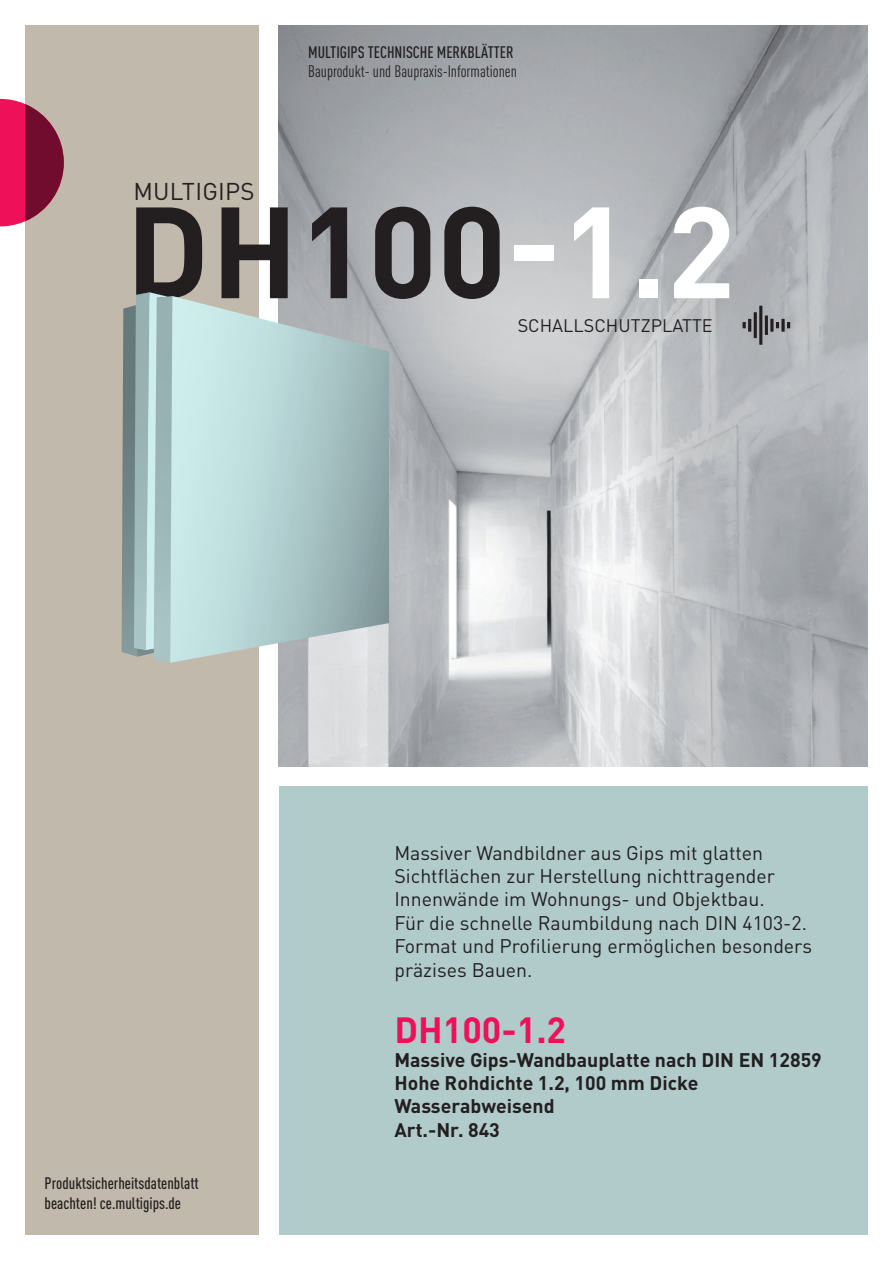
<style>
.page{position:relative;width:893px;height:1263px;background:#fff}
.page>*{position:absolute;margin:0;border:0;box-sizing:border-box;transform-origin:0 0}
.t1{font:700 127.5px "DIN Pro";color:#231f20}
.t2{font:700 36px "DIN Pro";color:#ee1059}
.t3{font:24px "DIN Pro";letter-spacing:.01em;color:#231f20}
.t4{font:19.5px/23.4px "DIN Pro";color:#231f20}
.t5{font:700 19.5px/23.4px "DIN Pro";color:#231f20}
.t6{font:18px "DIN Pro";color:#231f20}
.t7{font:500 condensed 16.5px/19.8px "DIN Pro";color:#231f20}
.t8{font:condensed 16.5px "DIN Pro";color:#231f20}
.s1{color:#fff}
</style>
<div class="page">
<div style="left:26px;top:26px;width:233px;height:1209px;background:#c1baac"></div>
<div style="left:279px;top:786px;width:588px;height:449px;background:#b1cbcb"></div>
<img style="left:279px;top:26px;width:588px;height:741px">
<svg style="left:0;top:99px;width:64px;height:127px"></svg>
<svg style="left:742px;top:306px;width:48px;height:39px;background:#8e8f92"></svg>
<svg style="left:122px;top:292px;width:267px;height:371px;background:#afc8c9"></svg>
<p class="t3" style="left:133px;top:175px;width:123px">MULTIGIPS</p>
<p class="t7" style="left:308px;top:41px;width:207px">MULTIGIPS TECHNISCHE MERKBLÄTTER</p>
<p class="t8" style="left:308px;top:60px;width:210px">Bauprodukt- und Baupraxis-Informationen</p>
<h1 class="t1" style="left:126px;top:165px;width:612px">DH100<span class="s1">-1.2</span></h1>
<p class="t6" style="left:518px;top:313px;width:197px">SCHALLSCHUTZPLATTE</p>
<p class="t7" style="left:45px;top:1172px;width:156px">Produktsicherheitsdatenblatt beachten! ce.multigips.de</p>
<p class="t4" style="left:394px;top:840px;width:419px">Massiver Wandbildner aus Gips mit glatten Sichtflächen zur Herstellung nichttragender Innenwände im Wohnungs- und Objektbau.<br>Für die schnelle Raumbildung nach DIN 4103-2.<br>Format und Profilierung ermöglichen besonders präzises Bauen.</p>
<h2 class="t2" style="left:394px;top:1006px;width:173px">DH100-1.2</h2>
<p class="t5" style="left:394px;top:1047px;width:429px">Massive Gips-Wandbauplatte nach DIN EN 12859<br>Hohe Rohdichte 1.2, 100 mm Dicke<br>Wasserabweisend<br>Art.-Nr. 843</p>
</div>
